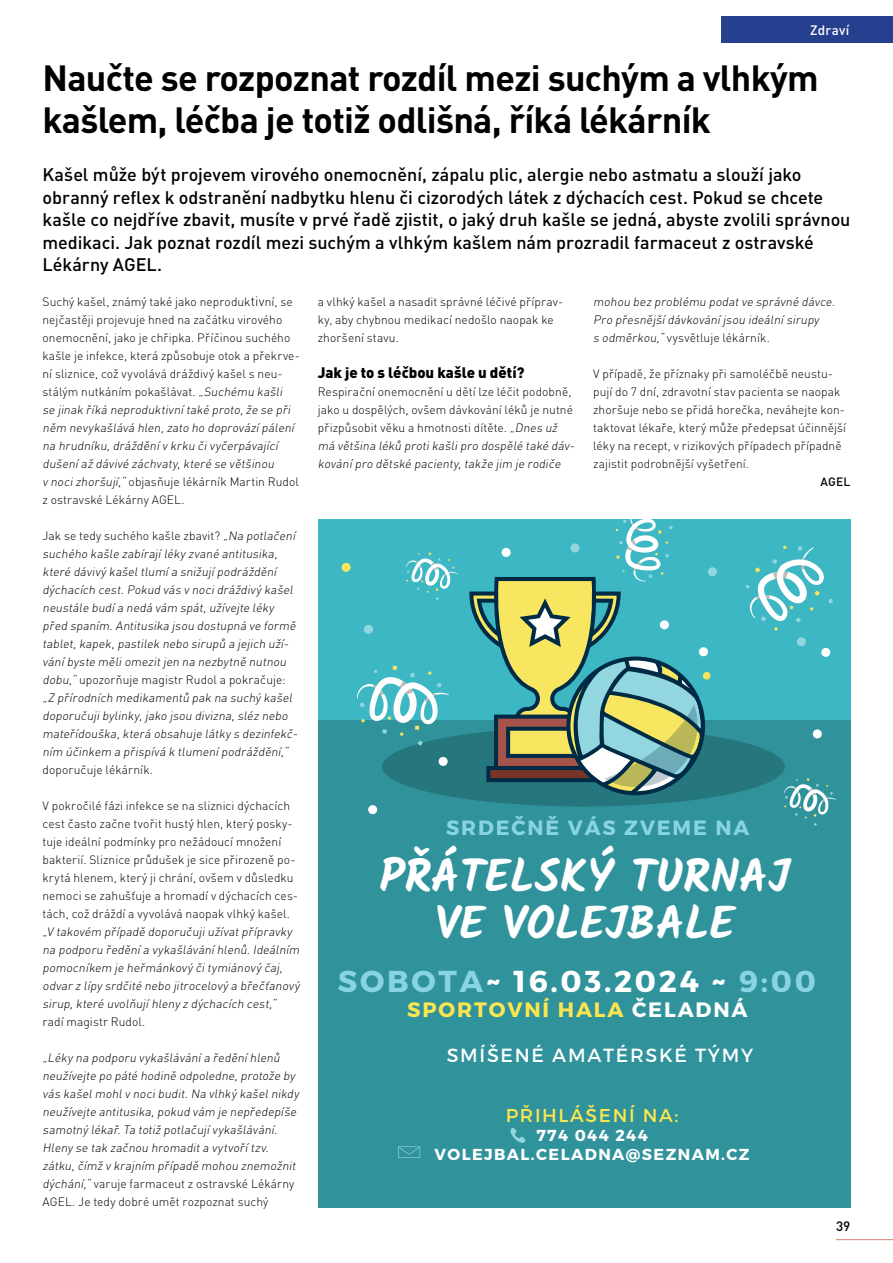
<style>
.page{position:relative;width:893px;height:1263px;background:#fff}
.page>*{position:absolute;margin:0;border:0;box-sizing:border-box;transform-origin:0 0}
.t1{font:700 45.75px/47px "Kalam";color:#fff;text-align:center}
.t2{font:700 36px/42px "DIN Pro";letter-spacing:-.02em;color:#000}
.t3{font:700 30.15px "Montserrat";letter-spacing:.09em;color:#fff}
.t4{font:700 20.85px "Montserrat";letter-spacing:.09em;color:#fce64f}
.t5{font:700 20.55px "Montserrat";letter-spacing:.09em;color:#89d4e4}
.t6{font:19.05px "Montserrat";letter-spacing:.09em;color:#fff}
.t7{font:18.6px "Montserrat";letter-spacing:.09em;color:#fce64f}
.t8{font:500 18px/22.5px "DIN Pro";letter-spacing:-.005em;color:#000}
.t9{font:700 15.9px/19.2px "Montserrat";letter-spacing:.09em;color:#fff;text-align:center}
.t10{font:900 15px "DIN Pro";color:#000}
.t11{font:500 13.5px "DIN Pro";color:#fff}
.t12{font:500 13.5px "DIN Pro";color:#000}
.t13{font:300 12px/18px "DIN Pro";letter-spacing:.005em;color:#000}
.t14{font:italic 300 12px/18px "DIN Pro";letter-spacing:.005em;color:#000}
.t15{font:500 12px "DIN Pro";color:#000}
.s1{font-size:13.5px}
.s2{font-style:italic}
.s3{font-style:normal}
.s4{color:#89d4e4}
.s5{color:#fff}
</style>
<div class="page">
<hr style="left:836px;top:1239px;width:57px;height:1px;background:#dc7f6f">
<div style="left:722px;top:16px;width:171px;height:27px;background:#25408f"></div>
<div style="left:318px;top:519px;width:532px;height:689px;background:#3cb7c3"></div>
<div style="left:318px;top:720px;width:532px;height:488px;background:#30939c"></div>
<svg style="left:342px;top:563px;width:9px;height:9px"></svg>
<svg style="left:510px;top:1128px;width:16px;height:15px"></svg>
<svg style="left:398px;top:1146px;width:22px;height:12px"></svg>
<svg style="left:357px;top:519px;width:479px;height:307px"></svg>
<p class="t11" style="left:810px;top:21px;width:41px">Zdraví</p>
<h2 class="t2" style="left:43px;top:56px;width:778px">Naučte se rozpoznat rozdíl mezi suchým a vlhkým kašlem, léčba je totiž odlišná, říká lékárník</h2>
<p class="t8" style="left:43px;top:163px;width:809px">Kašel může být projevem virového onemocnění, zápalu plic, alergie nebo astmatu a slouží jako obranný reflex k odstranění nadbytku hlenu či cizorodých látek z dýchacích cest. Pokud se chcete kašle co nejdříve zbavit, musíte v prvé řadě zjistit, o jaký druh kašle se jedná, abyste zvolili správnou medikaci. Jak poznat rozdíl mezi suchým a vlhkým kašlem nám prozradil farmaceut z ostravské Lékárny AGEL.</p>
<p class="t13" style="left:43px;top:293px;width:259px">Suchý kašel, známý také jako neproduk<span class="s1">tiv</span>ní, se nejčastěji projevuje hned na začátku virového onemocnění, jako je chřipka. Příčinou suchého kašle je infekce, která způsobuje otok a překrve&shy;ní sliznice, což vyvolává dráždivý kašel s neu&shy;stálým nutkáním pokašlávat. <span class="s2">„Suchému kašli se jinak říká neproduktivnítaké proto,že se při něm nevykašlává hlen,zato ho doprovázípálení na hrudníku,drážděnív krku čivyčerpávaj ící dušeníaž dávivé záchvaty,které se většinou<br>v nocizhoršují,“</span> objasňuje lékárník Martin Rudol z ostravské Lékárny AGEL.</p>
<p class="t14" style="left:43px;top:527px;width:259px"><span class="s3">Jak se tedy suchého kašle zbavit?</span> „Na potlačení suchého kašle zabírajíléky zvané antitusika, které dávivý kašeltlumía snižujípodráždění dýchacích cest.Pokud vás v nocidráždivý kašel neustále budía nedá vám spát,užívejte léky před spaním.Antitusika jsou dostupná ve formě tablet,kapek,pastilek nebo sirupů a jejich uží&shy;váníbyste měliomezitjen na nezbytně nutnou dobu,“ <span class="s3">upozorňuje magistr Rudol a pokračuje: </span>„Z přírodních medikamentů pak na suchý kašel doporučujibylinky,jako jsou divizna,sléz nebo mateřídouška,která obsahuje látky s dezinfekč&shy;ním účinkem a přispívá k tlumenípodráždění,“</p>
<p class="t13" style="left:43px;top:761px;width:112px">doporučuje lékárník.</p>
<p class="t13" style="left:43px;top:797px;width:257px">V pokročilé fázi infekce se na sliznici dýchacích cest často začne tvořit hustý hlen, který posky&shy;tuje ideální podmínky pro nežádoucí množení bakterií. Sliznice průdušek je sice přirozeně po&shy;krytá hlenem, který ji chrání, ovšem v důsledku nemoci se zahušťuje a hromadí v dýchacích ces&shy;tách, což dráždí a vyvolává naopak vlhký kašel.</p>
<p class="t14" style="left:43px;top:923px;width:261px">„V takovém případě doporučujiužívatpřípravky na podporu ředěnía vykašláváníhlenů.Ideálním pomocníkem je heřmánkový čitymiánový čaj, odvar z lípy srdčité nebo j itrocelový a břečťanový sirup,které uvolňujíhleny z dýchacích cest,“</p>
<p class="t13" style="left:43px;top:1013px;width:104px">radí magistr Rudol.</p>
<p class="t14" style="left:43px;top:1049px;width:260px">„Léky na podporu vykašlávánía ředěníhlenů neužívejte po páté hodině odpoledne,protože by vás kašelmohlv nocibudit.Na vlhký kašelnikdy neužívejte antitusika,pokud vám je nepředepíše samotný lékař.Ta totiž potlačuj ívykašlávání.<br>Hleny se tak začnou hromadita vytvořítzv. zátku,čímž v krajním případě mohou znemožnit dýchání,“ <span class="s3">varuje farmaceut z ostravské Lékárny AGEL. Je tedy dobré umět rozpoznat suchý</span></p>
<p class="t13" style="left:318px;top:293px;width:247px">a vlhký kašel a nasadit správné léčivé příprav&shy;ky, aby chybnou medikací nedošlo naopak ke zhoršení stavu.</p>
<p class="t10" style="left:318px;top:362px;width:208px">Jak je to s léčbou kašle u dětí?</p>
<p class="t13" style="left:318px;top:383px;width:261px">Respirační onemocnění u dětí lze léčit podobně, jako u dospělých, ovšem dávkování léků je nutné přizpůsobit věku a hmotnosti dítěte. <span class="s2">„Dnes už má většina léků protikašlipro dospělé také dáv&shy;kovánípro dětské pacienty,takže jim je rodiče</span></p>
<p class="t14" style="left:593px;top:293px;width:246px">mohou bez problému podatve správné dávce.<br>Pro přesnějšídávkováníjsou ideálnísirupy<br>s odměrkou,“ <span class="s3">vysvětluje lékárník.</span></p>
<p class="t13" style="left:593px;top:365px;width:255px">V případě, že příznaky při samoléčbě neustu&shy;pují do 7 dní, zdravotní stav pacienta se naopak zhoršuje nebo se přidá horečka, neváhejte kon&shy;taktovat lékaře, který může předepsat účinnější léky na recept, v rizikových případech případně zajistit podrobnější vyšetření.</p>
<p class="t15" style="left:820px;top:474px;width:9px">Age</p>
<p class="t15" style="left:843px;top:474px;width:8px">l</p>
<h3 class="t5" style="left:446px;top:815px;width:305px">SRDEČNĚ VÁS ZVEME NA</h3>
<h1 class="t1" style="left:380px;top:853px;width:412px">PŘÁTELSKÝ TURNAJ<br>VE VOLEJBALE</h1>
<h3 class="t3" style="left:338px;top:962px;width:480px"><span class="s4">SOBOTA</span>~ 16.03.2024 ~ <span class="s4">9:00</span></h3>
<h3 class="t4" style="left:407px;top:996px;width:342px">SPORTOVNÍ HALA <span class="s5">ČELADNÁ</span></h3>
<h3 class="t6" style="left:447px;top:1044px;width:308px">SMÍŠENÉ AMATÉRSKÉ TÝMY</h3>
<h3 class="t7" style="left:506px;top:1104px;width:174px">PŘIHLÁŠENÍ NA:</h3>
<h3 class="t9" style="left:434px;top:1126px;width:317px">774 044 244<br>VOLEJBAL.CELADNA@SEZNAM.CZ</h3>
<p class="t12" style="left:836px;top:1217px;width:16px">39</p>
</div>
